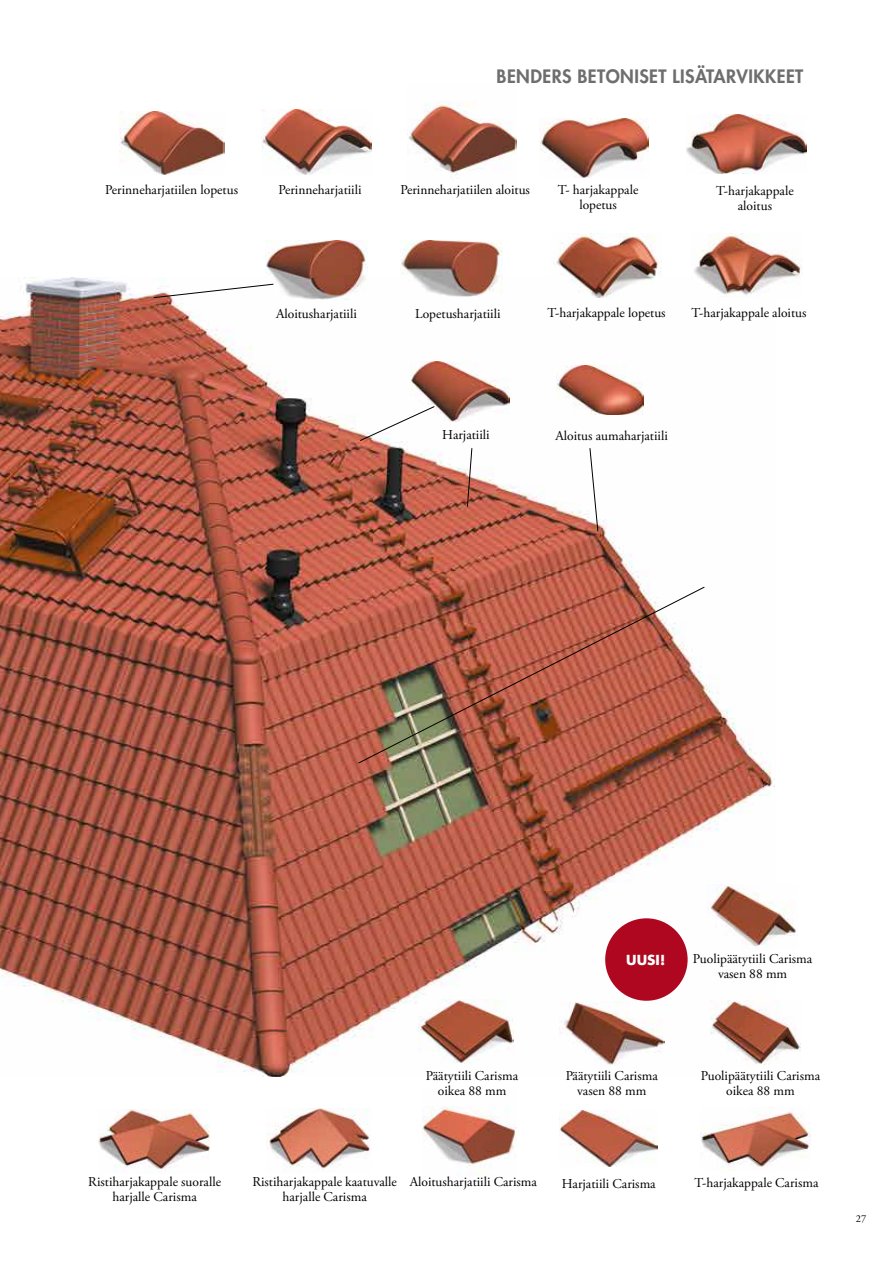
<style>
.page{position:relative;width:893px;height:1263px;background:#fff}
.page>*{position:absolute;margin:0;border:0;box-sizing:border-box;transform-origin:0 0}
.t1{font:800 18px "Futura Std";letter-spacing:.025em;color:#6e6e6e}
.t2{font:13.5px/15px "Adobe Garamond Pro";color:#000;text-align:center}
.t3{font:700 13.5px "Futura Std";color:#fff}
.t4{font:10.5px "Adobe Garamond Pro";color:#000}
</style>
<div class="page">
<img style="left:0;top:278px;width:775px;height:798px">
<img style="left:400px;top:241px;width:103px;height:55px">
<img style="left:261px;top:110px;width:111px;height:65px">
<img style="left:686px;top:114px;width:120px;height:59px">
<img style="left:266px;top:241px;width:101px;height:59px">
<img style="left:410px;top:361px;width:100px;height:60px">
<img style="left:540px;top:119px;width:108px;height:59px">
<img style="left:557px;top:365px;width:87px;height:50px">
<svg style="left:467px;top:448px;width:5px;height:59px"></svg>
<svg style="left:589px;top:448px;width:9px;height:84px"></svg>
<img style="left:358px;top:587px;width:347px;height:177px">
<img style="left:560px;top:1111px;width:98px;height:55px">
<img style="left:422px;top:1106px;width:94px;height:67px">
<img style="left:408px;top:102px;width:108px;height:72px">
<svg style="left:360px;top:406px;width:75px;height:35px"></svg>
<img style="left:119px;top:111px;width:105px;height:64px">
<svg style="left:153px;top:284px;width:121px;height:14px"></svg>
<img style="left:691px;top:234px;width:111px;height:64px">
<img style="left:551px;top:234px;width:111px;height:64px">
<img style="left:266px;top:1108px;width:104px;height:63px">
<img style="left:419px;top:1000px;width:94px;height:63px">
<img style="left:560px;top:1001px;width:104px;height:64px">
<img style="left:710px;top:1001px;width:90px;height:63px">
<img style="left:708px;top:884px;width:88px;height:64px">
<img style="left:99px;top:1109px;width:110px;height:60px">
<img style="left:700px;top:1111px;width:111px;height:60px">
<div style="left:605px;top:918px;width:83px;height:83px;background:#ae071f;border-radius:50%"></div>
<h1 class="t1" style="left:497px;top:65px;width:308px">BENDERS BETONISET LISÄTARVIKKEET</h1>
<p class="t2" style="left:105px;top:182px;width:134px">Perinneharjatiilen lopetus</p>
<p class="t2" style="left:400px;top:183px;width:131px">Perinneharjatiilen aloitus</p>
<p class="t2" style="left:278px;top:183px;width:85px">Perinneharjatiili</p>
<p class="t2" style="left:716px;top:183px;width:79px">T-harjakappale aloitus</p>
<p class="t2" style="left:558px;top:183px;width:82px">T- harjakappale lopetus</p>
<p class="t2" style="left:276px;top:306px;width:82px">Aloitusharjatiili</p>
<p class="t2" style="left:415px;top:306px;width:87px">Lopetusharjatiili</p>
<p class="t2" style="left:442px;top:427px;width:49px">Harjatiili</p>
<p class="t2" style="left:547px;top:306px;width:120px">T-harjakappale lopetus</p>
<p class="t2" style="left:692px;top:306px;width:116px">T-harjakappale aloitus</p>
<p class="t2" style="left:555px;top:429px;width:114px">Aloitus aumaharjatiili</p>
<p class="t3" style="left:626px;top:951px;width:40px">UUSI!</p>
<p class="t2" style="left:693px;top:952px;width:121px">Puolipäätytiili Carisma vasen 88 mm</p>
<p class="t2" style="left:426px;top:1068px;width:94px">Päätytiili Carisma oikea 88 mm</p>
<p class="t2" style="left:566px;top:1068px;width:94px">Päätytiili Carisma vasen 88 mm</p>
<p class="t2" style="left:701px;top:1068px;width:121px">Puolipäätytiili Carisma oikea 88 mm</p>
<p class="t2" style="left:252px;top:1175px;width:146px">Ristiharjakappale kaatuvalle harjalle Carisma</p>
<p class="t2" style="left:88px;top:1175px;width:134px">Ristiharjakappale suoralle harjalle Carisma</p>
<p class="t2" style="left:695px;top:1176px;width:125px">T-harjakappale Carisma</p>
<p class="t2" style="left:410px;top:1175px;width:129px">Aloitusharjatiili Carisma</p>
<p class="t2" style="left:562px;top:1176px;width:95px">Harjatiili Carisma</p>
<p class="t4" style="left:856px;top:1212px;width:12px">27</p>
</div>
